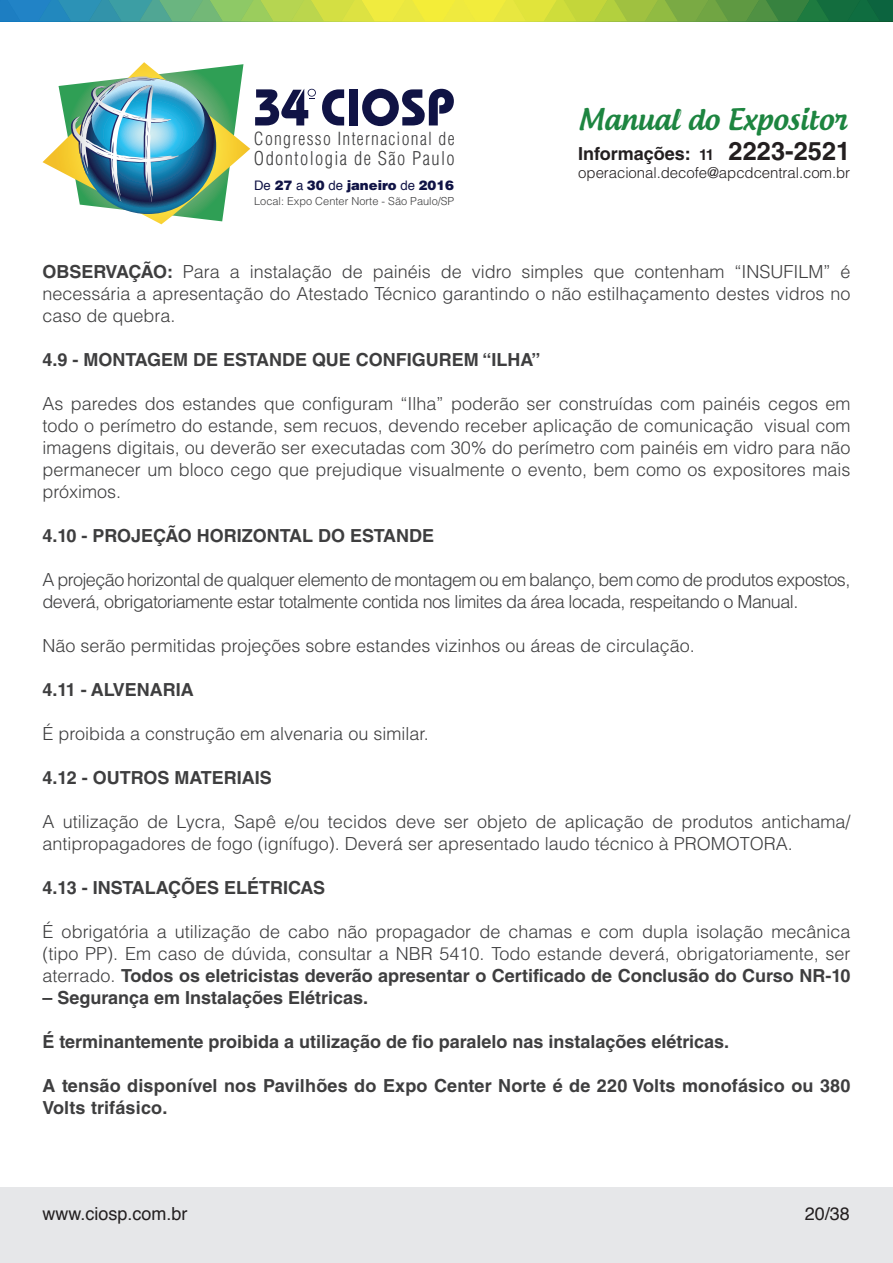
<style>
.page{position:relative;width:893px;height:1263px;background:#fff}
.page>*{position:absolute;margin:0;border:0;box-sizing:border-box;transform-origin:0 0}
.t1{font:500 28.5px "Androgyne";color:#1d8540}
.t2{font:300 condensed 18.6px "Helvetica LT Std";letter-spacing:.075em;color:#3e3e3f}
.t3{font:300 18px/22px "Helvetica LT Std";color:#3e3e3f;text-align:justify}
.t4{font:700 18px/22px "Helvetica LT Std";color:#3e3e3f}
.t5{font:300 18px/22px "Helvetica LT Std";letter-spacing:-.03em;color:#3e3e3f}
.t6{font:700 18px "Helvetica LT Std";color:#231f20}
.t7{font:18px "Helvetica";color:#231f20}
.t8{font:300 condensed 17.7px "Helvetica LT Std";letter-spacing:.075em;color:#3e3e3f}
.t9{font:300 15px "Helvetica LT Std";letter-spacing:-.005em;color:#231f20}
.t10{font:900 13.35px "Helvetica LT Std";color:#101345}
.t11{font:300 10.95px "Helvetica LT Std";color:#3e3e3f}
.s1{font-family:"Helvetica";font-weight:400;font-size:13.2px}
.s2{font-size:15px}
.s3{font-size:25.5px}
.s4{font-weight:700}
</style>
<div class="page">
<div style="left:0;top:1188px;width:893px;height:75px;background:#e6e7e9"></div>
<svg style="left:322px;top:89px;width:22px;height:36px"></svg>
<div style="left:349px;top:89px;width:9px;height:36px;background:#101345"></div>
<svg style="left:362px;top:89px;width:92px;height:37px"></svg>
<svg style="left:43px;top:62px;width:273px;height:162px"></svg>
<svg style="left:0;top:0;width:893px;height:21px"></svg>
<p class="t8" style="left:254px;top:128px;width:202px">Congresso Internacional de</p>
<p class="t2" style="left:254px;top:147px;width:202px">Odontologia de São Paulo</p>
<p class="t10" style="left:254px;top:177px;width:201px"><span class="s1">De</span> 27 <span class="s1">a</span> 30 <span class="s1">de</span> janeiro <span class="s1">de</span> 2016</p>
<p class="t11" style="left:254px;top:194px;width:202px">Local: Expo Center Norte - São Paulo/SP</p>
<h1 class="t1" style="left:578px;top:101px;width:270px">Manual do Expositor</h1>
<p class="t6" style="left:578px;top:143px;width:274px">Informações: <span class="s2">11</span> <span class="s3">2223-2521</span></p>
<p class="t9" style="left:578px;top:163px;width:273px">operacional.decofe@apcdcentral.com.br</p>
<p class="t3" style="left:43px;top:261px;width:809px"><span class="s4">OBSERVAÇÃO:</span> Para a instalação de painéis de vidro simples que contenham “INSUFILM” é necessária a apresentação do Atestado Técnico garantindo o não estilhaçamento destes vidros no caso de quebra.</p>
<p class="t4" style="left:43px;top:349px;width:499px">4.9 - MONTAGEM DE ESTANDE QUE CONFIGUREM “ILHA”</p>
<p class="t3" style="left:43px;top:393px;width:809px">As paredes dos estandes que configuram “Ilha” poderão ser construídas com painéis cegos em todo o perímetro do estande, sem recuos, devendo receber aplicação de comunicação visual com imagens digitais, ou deverão ser executadas com 30% do perímetro com painéis em vidro para não permanecer um bloco cego que prejudique visualmente o evento, bem como os expositores mais próximos.</p>
<p class="t4" style="left:43px;top:524px;width:393px">4.10 - PROJEÇÃO HORIZONTAL DO ESTANDE</p>
<p class="t5" style="left:43px;top:568px;width:809px">A projeção horizontal de qualquer elemento de montagem ou em balanço, bem como de produtos expostos, deverá, obrigatoriamente estar totalmente contida nos limites da área locada, respeitando o Manual.</p>
<p class="t3" style="left:43px;top:634px;width:654px">Não serão permitidas projeções sobre estandes vizinhos ou áreas de circulação.</p>
<p class="t4" style="left:43px;top:678px;width:153px">4.11 - ALVENARIA</p>
<p class="t3" style="left:43px;top:722px;width:388px">É proibida a construção em alvenaria ou similar.</p>
<p class="t4" style="left:43px;top:766px;width:231px">4.12 - OUTROS MATERIAIS</p>
<p class="t3" style="left:43px;top:810px;width:809px">A utilização de Lycra, Sapê e/ou tecidos deve ser objeto de aplicação de produtos antichama/ antipropagadores de fogo (ignífugo). Deverá ser apresentado laudo técnico à PROMOTORA.</p>
<p class="t4" style="left:43px;top:876px;width:284px">4.13 - INSTALAÇÕES ELÉTRICAS</p>
<p class="t3" style="left:43px;top:920px;width:809px">É obrigatória a utilização de cabo não propagador de chamas e com dupla isolação mecânica (tipo PP). Em caso de dúvida, consultar a NBR 5410. Todo estande deverá, obrigatoriamente, ser aterrado. <span class="s4">Todos os eletricistas deverão apresentar o Certificado de Conclusão do Curso NR-10</span></p>
<p class="t4" style="left:43px;top:986px;width:327px">– Segurança em Instalações Elétricas.</p>
<p class="t4" style="left:43px;top:1030px;width:688px">É terminantemente proibida a utilização de fio paralelo nas instalações elétricas.</p>
<p class="t4" style="left:43px;top:1074px;width:809px">A tensão disponível nos Pavilhões do Expo Center Norte é de 220 Volts monofásico ou 380<br>Volts trifásico.</p>
<p class="t7" style="left:43px;top:1200px;width:147px">www.ciosp.com.br</p>
<p class="t7" style="left:805px;top:1200px;width:47px">20/38</p>
</div>
